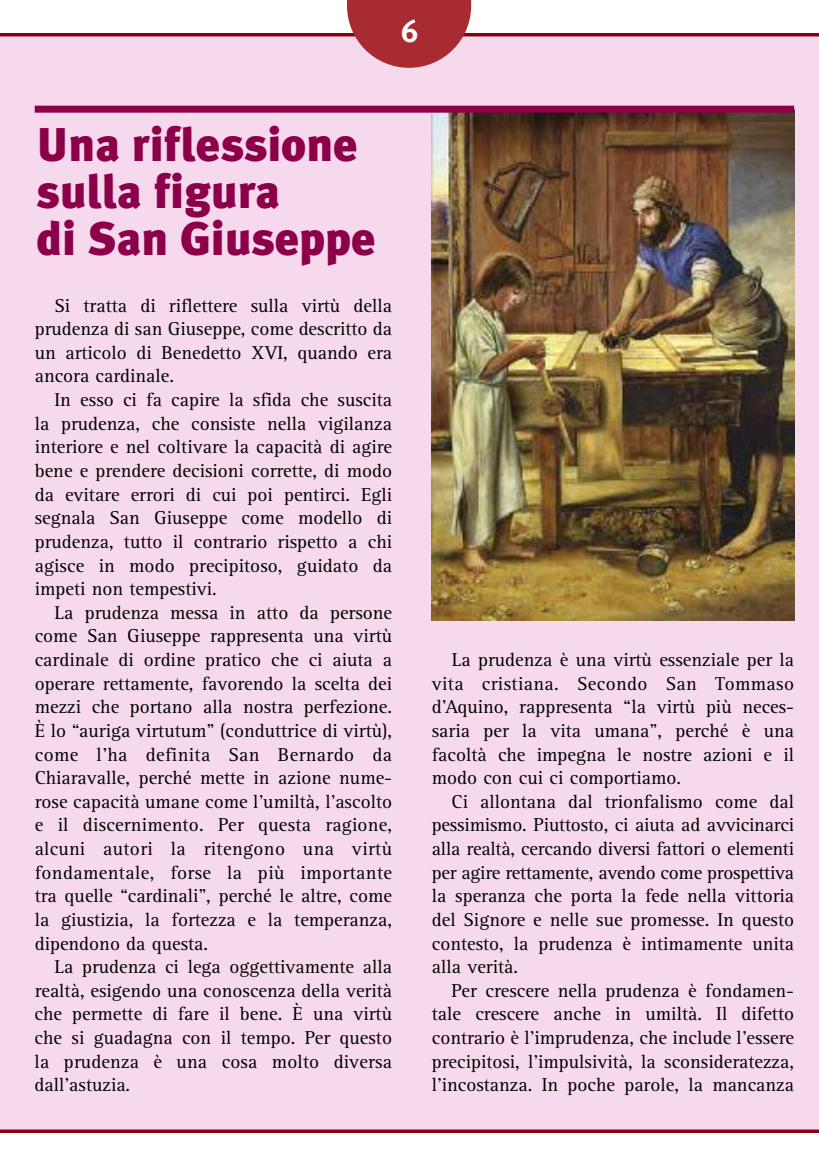
<style>
.page{position:relative;width:819px;height:1166px;background:#fff}
.page>*{position:absolute;margin:0;border:0;box-sizing:border-box;transform-origin:0 0}
.t1{font:900 47.25px/47.2px "Meta Plus";color:#8c0049}
.t2{font:31.5px "Meta Plus Bold Caps";color:#fff}
.t3{font:19.25px/23.6px "Rotis Serif";color:#000;text-align:justify}
</style>
<div class="page">
<div style="left:0;top:35px;width:819px;height:1096px;background:#f7d9ee"></div>
<hr style="left:0;top:33px;width:819px;height:3px;background:#850016">
<svg style="left:0;top:1129px;width:819px;height:4px;background:#931b31"></svg>
<img style="left:432px;top:113px;width:362px;height:507px">
<svg style="left:347px;top:0;width:124px;height:68px"></svg>
<div style="left:35px;top:106px;width:759px;height:7px;background:#8c0049"></div>
<h2 class="t2" style="left:401px;top:13px;width:18px">6</h2>
<h1 class="t1" style="left:36px;top:121px;width:340px">Una riflessione sulla figura<br>di San Giuseppe</h1>
<p class="t3" style="left:35px;top:295px;width:359px;text-indent:20px">Si tratta di riflettere sulla virtù della prudenza di san Giuseppe, come descritto da un articolo di Benedetto XVI, quando era ancora cardinale.</p>
<p class="t3" style="left:35px;top:390px;width:359px;text-indent:20px">In esso ci fa capire la sfida che suscita la prudenza, che consiste nella vigilanza interiore e nel coltivare la capacità di agire bene e prendere decisioni corrette, di modo da evitare errori di cui poi pentirci. Egli segnala San Giuseppe come modello di prudenza, tutto il contrario rispetto a chi agisce in modo precipitoso, guidato da impeti non tempestivi.</p>
<p class="t3" style="left:35px;top:602px;width:359px;text-indent:20px">La prudenza messa in atto da persone come San Giuseppe rappresenta una virtù cardinale di ordine pratico che ci aiuta a operare rettamente, favorendo la scelta dei mezzi che portano alla nostra perfezione.<br>È lo “auriga virtutum” (conduttrice di virtù), come l’ha definita San Bernardo da Chiaravalle, perché mette in azione nume&shy;rose capacità umane come l’umiltà, l’ascolto e il discernimento. Per questa ragione, alcuni autori la ritengono una virtù fondamentale, forse la più importante tra quelle “cardinali”, perché le altre, come la giustizia, la fortezza e la temperanza, dipendono da questa.</p>
<p class="t3" style="left:35px;top:957px;width:359px;text-indent:20px">La prudenza ci lega oggettivamente alla realtà, esigendo una conoscenza della verità che permette di fare il bene. È una virtù che si guadagna con il tempo. Per questo la prudenza è una cosa molto diversa dall’astuzia.</p>
<p class="t3" style="left:432px;top:650px;width:364px;text-indent:20px">La prudenza è una virtù essenziale per la vita cristiana. Secondo San Tommaso d’Aquino, rappresenta “la virtù più neces&shy;saria per la vita umana”, perché è una facoltà che impegna le nostre azioni e il modo con cui ci comportiamo.</p>
<p class="t3" style="left:432px;top:791px;width:364px;text-indent:20px">Ci allontana dal trionfalismo come dal pessimismo. Piuttosto, ci aiuta ad avvicinarci alla realtà, cercando diversi fattori o elementi per agire rettamente, avendo come prospettiva la speranza che porta la fede nella vittoria del Signore e nelle sue promesse. In questo contesto, la prudenza è intimamente unita alla verità.</p>
<p class="t3" style="left:431px;top:980px;width:364px;text-indent:20px">Per crescere nella prudenza è fondamen&shy;tale crescere anche in umiltà. Il difetto contrario è l’imprudenza, che include l’essere precipitosi, l’impulsività, la sconsideratezza, l’incostanza. In poche parole, la mancanza</p>
</div>
